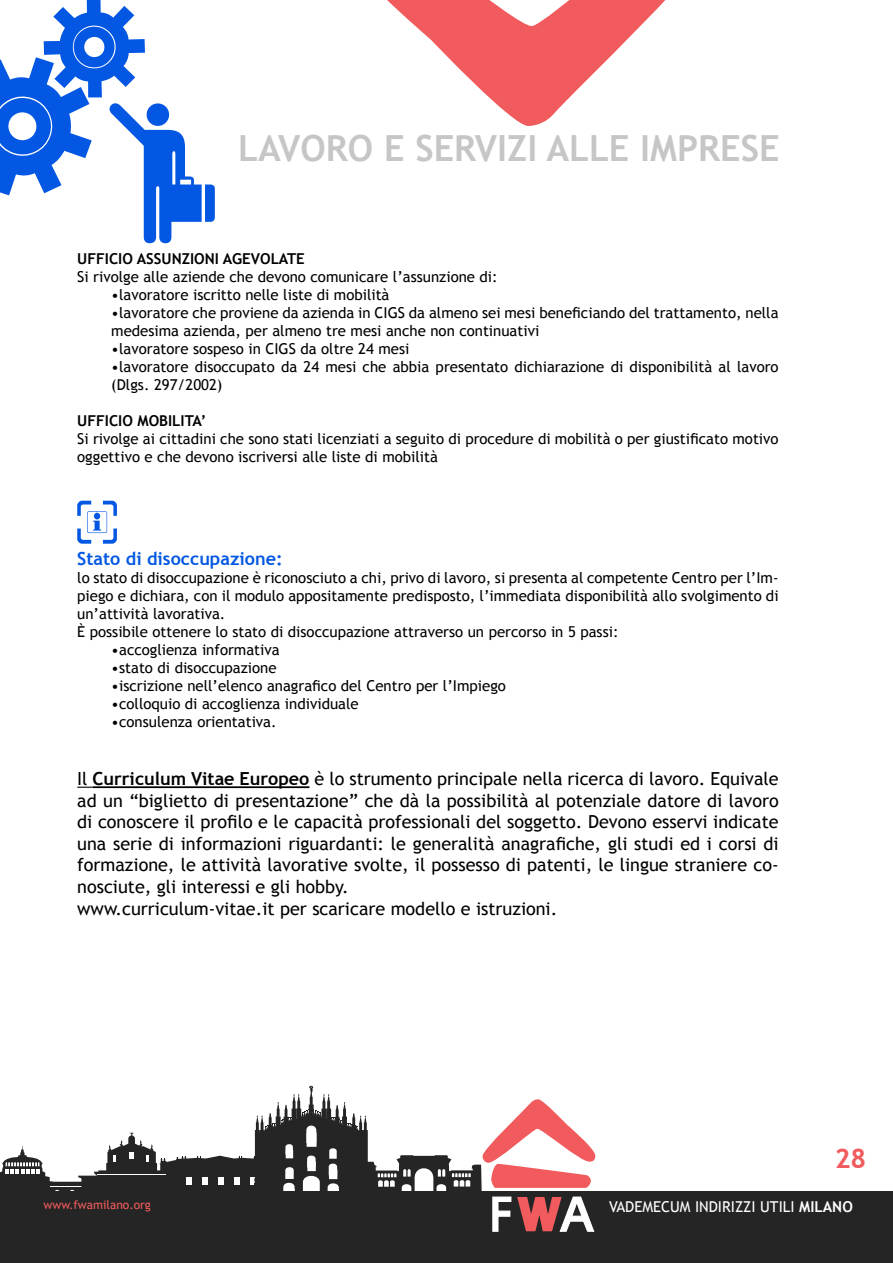
<style>
.page{position:relative;width:893px;height:1263px;background:#fff}
.page>*{position:absolute;margin:0;border:0;box-sizing:border-box;transform-origin:0 0}
.t1{font:700 36px "Trebuchet MS";color:#c7c6c7}
.t2{font:700 27px "Trebuchet MS";color:#f15b5d}
.t3{font:18px/21.6px "Trebuchet MS";color:#000}
.t4{font:700 18px "Trebuchet MS";color:#0357e2}
.t5{font:15px/18px "Trebuchet MS";color:#000}
.t6{font:700 15px "Trebuchet MS";color:#000}
.t7{font:15px "Trebuchet MS";color:#fff}
.t8{font:12px "Trebuchet MS";color:#f15b5d}
.s1{font-weight:700}
</style>
<div class="page">
<svg style="left:387px;top:0;width:279px;height:126px"></svg>
<div style="left:0;top:1192px;width:893px;height:71px;background:#252525"></div>
<svg style="left:0;top:1086px;width:595px;height:146px"></svg>
<svg style="left:0;top:0;width:215px;height:243px"></svg>
<svg style="left:77px;top:787px;width:16px;height:1px"></svg>
<hr style="left:93px;top:786px;width:216px;height:2px;background:#000">
<svg style="left:77px;top:501px;width:40px;height:43px"></svg>
<h1 class="t1" style="left:238px;top:125px;width:543px">LAVORO E SERVIZI ALLE IMPRESE</h1>
<p class="t6" style="left:77px;top:249px;width:229px">UFFICIO ASSUNZIONI AGEVOLATE</p>
<p class="t5" style="left:77px;top:268px;width:422px">Si rivolge alle aziende che devono comunicare l’assunzione di:</p>
<p class="t5" style="left:111px;top:286px;width:280px">•lavoratore iscritto nelle liste di mobilità</p>
<p class="t5" style="left:111px;top:304px;width:669px">•lavoratore che proviene da azienda in CIGS da almeno sei mesi beneficiando del trattamento, nella medesima azienda, per almeno tre mesi anche non continuativi</p>
<p class="t5" style="left:111px;top:340px;width:300px">•lavoratore sospeso in CIGS da oltre 24 mesi</p>
<p class="t5" style="left:111px;top:358px;width:669px">•lavoratore disoccupato da 24 mesi che abbia presentato dichiarazione di disponibilità al lavoro (Dlgs. 297/2002)</p>
<p class="t6" style="left:77px;top:411px;width:131px">UFFICIO MOBILITA’</p>
<p class="t5" style="left:77px;top:430px;width:703px">Si rivolge ai cittadini che sono stati licenziati a seguito di procedure di mobilità o per giustificato motivo oggettivo e che devono iscriversi alle liste di mobilità</p>
<p class="t4" style="left:77px;top:548px;width:207px">Stato di disoccupazione:</p>
<p class="t5" style="left:77px;top:569px;width:703px">lo stato di disoccupazione è riconosciuto a chi, privo di lavoro, si presenta al competente Centro per l’Im&shy;piego e dichiara, con il modulo appositamente predisposto, l’immediata disponibilità allo svolgimento di un’attività lavorativa.<br>È possibile ottenere lo stato di disoccupazione attraverso un percorso in 5 passi:</p>
<p class="t5" style="left:111px;top:641px;width:170px">•accoglienza informativa</p>
<p class="t5" style="left:111px;top:659px;width:167px">•stato di disoccupazione</p>
<p class="t5" style="left:111px;top:677px;width:396px">•iscrizione nell’elenco anagrafico del Centro per l’Impiego</p>
<p class="t5" style="left:111px;top:695px;width:249px">•colloquio di accoglienza individuale</p>
<p class="t5" style="left:111px;top:713px;width:167px">•consulenza orientativa.</p>
<p class="t3" style="left:77px;top:768px;width:703px">Il <span class="s1">Curriculum Vitae Europeo</span> è lo strumento principale nella ricerca di lavoro. Equivale ad un “biglietto di presentazione” che dà la possibilità al potenziale datore di lavoro di conoscere il profilo e le capacità professionali del soggetto. Devono esservi indicate una serie di informazioni riguardanti: le generalità anagrafiche, gli studi ed i corsi di formazione, le attività lavorative svolte, il possesso di patenti, le lingue straniere co&shy;nosciute, gli interessi e gli hobby.<br>www.curriculum-vitae.it per scaricare modello e istruzioni.</p>
<h2 class="t2" style="left:835px;top:1141px;width:33px">28</h2>
<p class="t8" style="left:44px;top:1198px;width:109px">www.fwamilano.org</p>
<p class="t7" style="left:609px;top:1198px;width:245px">VADEMECUM INDIRIZZI UTILI <span class="s1">MILANO</span></p>
</div>
